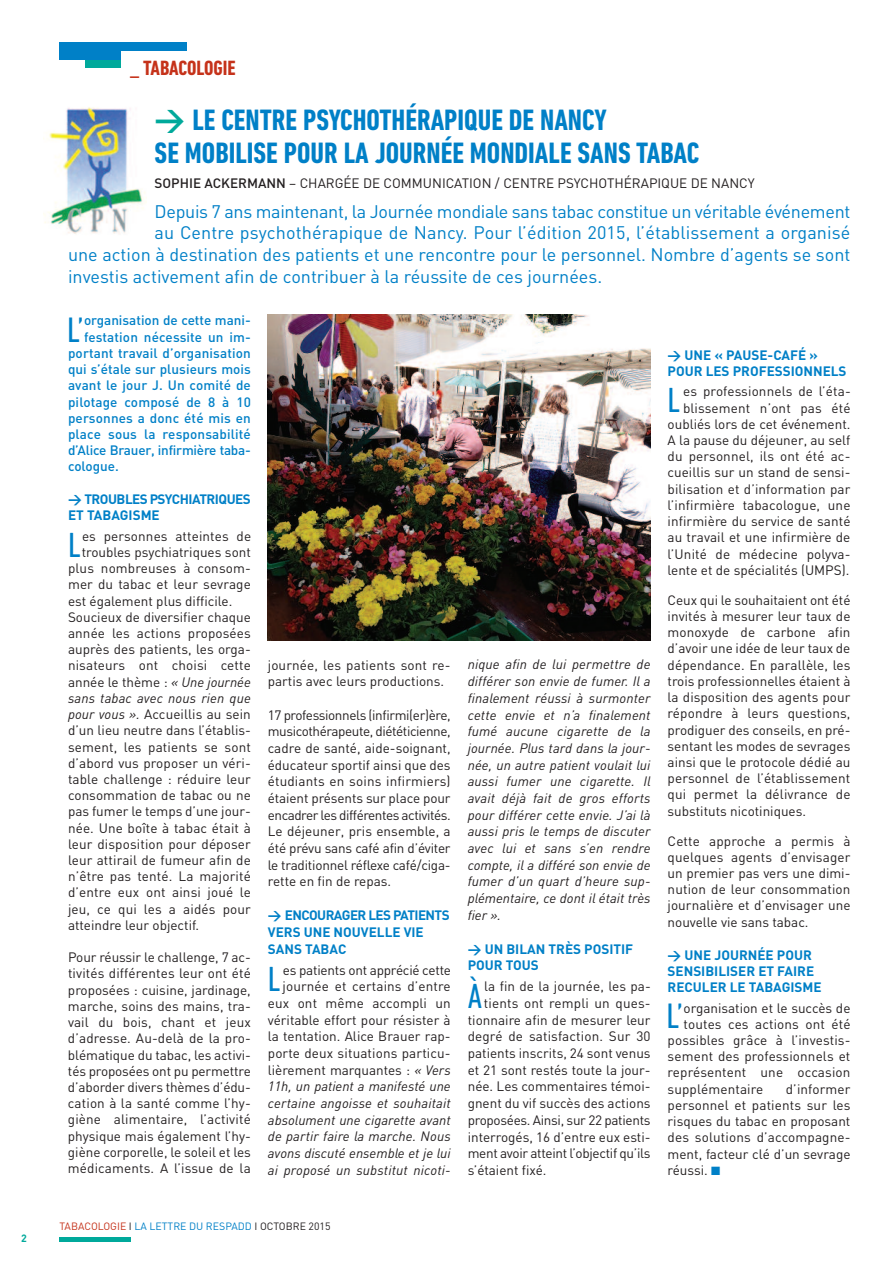
<style>
.page{position:relative;width:893px;height:1263px;background:#fff}
.page>*{position:absolute;margin:0;border:0;box-sizing:border-box;transform-origin:0 0}
.t1{font:condensed 36px "DIN Next LT Pro";color:#0080c7}
.t2{font:condensed 35.55px "DIN Next LT Pro";color:#0080c7}
.t3{font:700 condensed 30px/33px "DIN Next LT Pro";color:#0080c7}
.t4{font:700 condensed 21px "DIN Next LT Pro";color:#c5321a}
.t5{font:18px "DIN";color:#0080c7}
.t6{font:13.5px/16.2px "DIN";color:#231f20;text-align:justify}
.t7{font:italic 13.5px/16.6px "DINOT";letter-spacing:.01em;color:#231f20;text-align:justify}
.t8{font:500 13.5px "DIN";letter-spacing:.01em;color:#0080c7}
.t9{font:700 13.5px/16.6px "DIN";color:#0080c7}
.t10{font:13.5px "DIN";letter-spacing:-.025em;color:#231f20}
.t11{font:700 13.5px/16.2px "DIN";letter-spacing:-.04em;color:#0080c7}
.t12{font:500 13.5px "DIN";letter-spacing:-.015em;color:#0080c7}
.t13{font:10.5px "DIN";color:#0080c7}
.t14{font:700 10.5px "DIN";color:#00a99b}
.s1{font-family:"DIN";font-stretch:normal;color:#00a99b}
.s2{font-weight:500}
.s3{font-family:"DINOT";font-style:italic}
.s4{color:#0080c7}
.s5{color:#c5321a}
.s6{color:#231f20}
</style>
<div class="page">
<div style="left:60px;top:1237px;width:71px;height:5px;background:#00a99b"></div>
<div style="left:85px;top:60px;width:123px;height:8px;background:#00a99b"></div>
<div style="left:60px;top:43px;width:127px;height:17px;background:#0080c7"></div>
<div style="left:122px;top:51px;width:168px;height:40px;background:#fff"></div>
<img style="left:44px;top:107px;width:102px;height:127px">
<img style="left:268px;top:315px;width:383px;height:325px">
<p class="t14" style="left:21px;top:1232px;width:7px">2</p>
<h3 class="t4" style="left:130px;top:61px;width:107px">_ TABACOLOGIE</h3>
<h3 class="t3" style="left:155px;top:106px;width:546px"><span class="s1">&gt;</span> LE CENTRE PSYCHOTHÉRAPIQUE DE NANCY<br>SE MOBILISE POUR LA JOURNÉE MONDIALE SANS TABAC</h3>
<p class="t6" style="left:155px;top:175px;width:601px"><span class="s2">SOPHIE ACKERMANN</span> – CHARGÉE DE COMMUNICATION / CENTRE PSYCHOTHÉRAPIQUE DE NANCY</p>
<h3 class="t5" style="left:155px;top:201px;width:697px">Depuis 7 ans maintenant, la Journée mondiale sans tabac constitue un véritable événement</h3>
<h3 class="t5" style="left:155px;top:223px;width:697px">au Centre psychothérapique de Nancy. Pour l’édition 2015, l’établissement a organisé</h3>
<h3 class="t5" style="left:68px;top:244px;width:784px">une action à destination des patients et une rencontre pour le personnel. Nombre d’agents se sont</h3>
<h3 class="t5" style="left:68px;top:266px;width:536px">investis activement afin de contribuer à la réussite de ces journées.</h3>
<p class="t8" style="left:84px;top:313px;width:168px">organisation de cette mani-</p>
<p class="t8" style="left:84px;top:329px;width:168px">festation nécessite un im-</p>
<p class="t8" style="left:68px;top:345px;width:184px">portant travail d’organisation</p>
<p class="t8" style="left:68px;top:362px;width:184px">qui s’étale sur plusieurs mois</p>
<p class="t8" style="left:68px;top:378px;width:184px">avant le jour J. Un comité de</p>
<p class="t8" style="left:68px;top:394px;width:184px">pilotage composé de 8 à 10</p>
<p class="t8" style="left:68px;top:410px;width:184px">personnes a donc été mis en</p>
<p class="t8" style="left:68px;top:426px;width:184px">place sous la responsabilité</p>
<p class="t12" style="left:68px;top:443px;width:184px">d’Alice Brauer, infirmière taba-</p>
<p class="t8" style="left:68px;top:459px;width:52px">cologue.</p>
<p class="t11" style="left:68px;top:491px;width:184px">&gt; TROUBLES PSYCHIATRIQUES<br>ET TABAGISME</p>
<h2 class="t2" style="left:68px;top:533px;width:14px">L</h2>
<p class="t6" style="left:82px;top:528px;width:171px">es personnes atteintes de</p>
<h1 class="t1" style="left:67px;top:317px;width:18px">L’</h1>
<p class="t6" style="left:82px;top:544px;width:171px">troubles psychiatriques sont</p>
<p class="t6" style="left:68px;top:560px;width:184px">plus nombreuses à consom-</p>
<p class="t6" style="left:68px;top:577px;width:184px">mer du tabac et leur sevrage</p>
<p class="t6" style="left:68px;top:593px;width:166px">est également plus difficile.</p>
<p class="t6" style="left:68px;top:609px;width:184px">Soucieux de diversifier chaque</p>
<p class="t6" style="left:68px;top:625px;width:184px">année les actions proposées</p>
<p class="t6" style="left:68px;top:641px;width:184px">auprès des patients, les orga-</p>
<p class="t6" style="left:68px;top:658px;width:184px">nisateurs ont choisi cette</p>
<p class="t6" style="left:68px;top:674px;width:184px">année le thème : <span class="s3">« Une journée</span></p>
<p class="t7" style="left:68px;top:691px;width:184px">sans tabac avec nous rien que</p>
<p class="t6" style="left:68px;top:706px;width:184px"><span class="s3">pour vous ».</span> Accueillis au sein d’un lieu neutre dans l’établis&shy;sement, les patients se sont d’abord vus proposer un véri&shy;table challenge : réduire leur consommation de tabac ou ne pas fumer le temps d’une jour&shy;née. Une boîte à tabac était à leur disposition pour déposer leur attirail de fumeur afin de n’être pas tenté. La majorité d’entre eux ont ainsi joué le jeu, ce qui les a aidés pour atteindre leur objectif.</p>
<p class="t6" style="left:68px;top:949px;width:184px">Pour réussir le challenge, 7 ac&shy;tivités différentes leur ont été proposées : cuisine, jardinage, marche, soins des mains, tra&shy;vail du bois, chant et jeux d’adresse. Au-delà de la pro&shy;blématique du tabac, les activi&shy;tés proposées ont pu permettre d’aborder divers thèmes d’édu&shy;cation à la santé comme l’hy&shy;giène alimentaire, l’activité physique mais également l’hy&shy;giène corporelle, le soleil et les médicaments. A l’issue de la</p>
<p class="t6" style="left:268px;top:657px;width:184px;line-height:16.6px">journée, les patients sont re&shy;partis avec leurs productions.</p>
<p class="t6" style="left:268px;top:707px;width:184px;line-height:16.6px">17 professionnels (infirmi(er)ère, musicothérapeute, diététicienne, cadre de santé, aide-soignant, éducateur sportif ainsi que des étudiants en soins infirmiers) étaient présents sur place pour encadrer les différentes activités.<br>Le déjeuner, pris ensemble, a été prévu sans café afin d’éviter le traditionnel réflexe café/ciga&shy;rette en fin de repas.</p>
<p class="t9" style="left:268px;top:907px;width:183px">&gt; ENCOURAGER LES PATIENTS<br>VERS UNE NOUVELLE VIE<br>SANS TABAC</p>
<h2 class="t2" style="left:268px;top:966px;width:14px">L</h2>
<p class="t6" style="left:268px;top:961px;width:185px;line-height:16.6px;text-align:right">es patients ont apprécié cette journée et certains d’entre eux ont même accompli un véritable effort pour résister à la tentation. Alice Brauer rap&shy;porte deux situations particu&shy;lièrement marquantes : <span class="s3">« Vers</span></p>
<p class="t7" style="left:268px;top:1079px;width:184px">11h, un patient a manifesté une certaine angoisse et souhaitait absolument une cigarette avant de partir faire la marche. Nous avons discuté ensemble et je lui ai proposé un substitut nicoti-</p>
<p class="t7" style="left:468px;top:658px;width:184px">nique afin de lui permettre de différer son envie de fumer. Il a finalement réussi à surmonter cette envie et n’a finalement fumé aucune cigarette de la journée. Plus tard dans la jour&shy;née, un autre patient voulait lui aussi fumer une cigarette. Il avait déjà fait de gros efforts pour différer cette envie. J’ai là aussi pris le temps de discuter avec lui et sans s’en rendre compte, il a différé son envie de fumer d’un quart d’heure sup&shy;plémentaire, ce dont il était très fier ».</p>
<p class="t9" style="left:468px;top:941px;width:167px">&gt; UN BILAN TRÈS POSITIF<br>POUR TOUS</p>
<h2 class="t2" style="left:468px;top:983px;width:16px">À</h2>
<p class="t6" style="left:484px;top:978px;width:168px">la fin de la journée, les pa-</p>
<p class="t6" style="left:484px;top:995px;width:168px">tients ont rempli un ques-</p>
<p class="t6" style="left:468px;top:1012px;width:184px">tionnaire afin de mesurer leur</p>
<p class="t6" style="left:468px;top:1029px;width:184px">degré de satisfaction. Sur 30</p>
<p class="t6" style="left:468px;top:1045px;width:184px">patients inscrits, 24 sont venus</p>
<p class="t6" style="left:468px;top:1062px;width:184px">et 21 sont restés toute la jour-</p>
<p class="t6" style="left:468px;top:1079px;width:184px">née. Les commentaires témoi-</p>
<p class="t6" style="left:468px;top:1095px;width:184px">gnent du vif succès des actions</p>
<p class="t10" style="left:468px;top:1112px;width:184px">proposées. Ainsi, sur 22 patients</p>
<p class="t6" style="left:468px;top:1129px;width:184px">interrogés, 16 d’entre eux esti-</p>
<p class="t10" style="left:468px;top:1146px;width:184px">ment avoir atteint l’objectif qu’ils</p>
<p class="t6" style="left:468px;top:1162px;width:80px">s’étaient fixé.</p>
<p class="t9" style="left:668px;top:347px;width:180px;line-height:16.2px">&gt; UNE « PAUSE-CAFÉ »<br>POUR LES PROFESSIONNELS</p>
<h2 class="t2" style="left:668px;top:388px;width:14px">L</h2>
<p class="t6" style="left:668px;top:383px;width:185px;text-align:right">es professionnels de l’éta&shy;blissement n’ont pas été oubliés lors de cet événement.<br>A la pause du déjeuner, au self du personnel, ils ont été ac&shy;cueillis sur un stand de sensi&shy;bilisation et d’information par l’infirmière tabacologue, une infirmière du service de santé au travail et une infirmière de l’Unité de médecine polyva&shy;lente et de spécialités (UMPS).</p>
<p class="t6" style="left:668px;top:592px;width:184px">Ceux qui le souhaitaient ont été invités à mesurer leur taux de monoxyde de carbone afin d’avoir une idée de leur taux de dépendance. En parallèle, les trois professionnelles étaient à la disposition des agents pour répondre à leurs questions, prodiguer des conseils, en pré&shy;sentant les modes de sevrages ainsi que le protocole dédié au personnel de l’établissement qui permet la délivrance de substituts nicotiniques.</p>
<p class="t6" style="left:668px;top:833px;width:184px">Cette approche a permis à quelques agents d’envisager un premier pas vers une dimi&shy;nution de leur consommation journalière et d’envisager une nouvelle vie sans tabac.</p>
<p class="t9" style="left:668px;top:947px;width:156px;line-height:16.2px">&gt; UNE JOURNÉE POUR<br>SENSIBILISER ET FAIRE<br>RECULER LE TABAGISME</p>
<p class="t6" style="left:684px;top:1000px;width:168px">organisation et le succès de</p>
<p class="t6" style="left:684px;top:1016px;width:168px">toutes ces actions ont été</p>
<p class="t6" style="left:668px;top:1032px;width:184px">possibles grâce à l’investis-</p>
<p class="t6" style="left:668px;top:1048px;width:184px">sement des professionnels et</p>
<p class="t6" style="left:668px;top:1065px;width:184px">représentent une occasion</p>
<p class="t6" style="left:668px;top:1081px;width:97px">supplémentaire</p>
<h1 class="t1" style="left:666px;top:1004px;width:18px">L’</h1>
<p class="t6" style="left:668px;top:1081px;width:184px;text-indent:118px">d’informer personnel et patients sur les risques du tabac en proposant des solutions d’accompagne&shy;ment, facteur clé d’un sevrage réussi. <span class="s4">■</span></p>
<p class="t13" style="left:60px;top:1220px;width:272px"><span class="s5">TABACOLOGIE</span> <span class="s6">I</span> LA LETTRE DU RESPADD <span class="s6">I OCTOBRE 2015</span></p>
</div>
